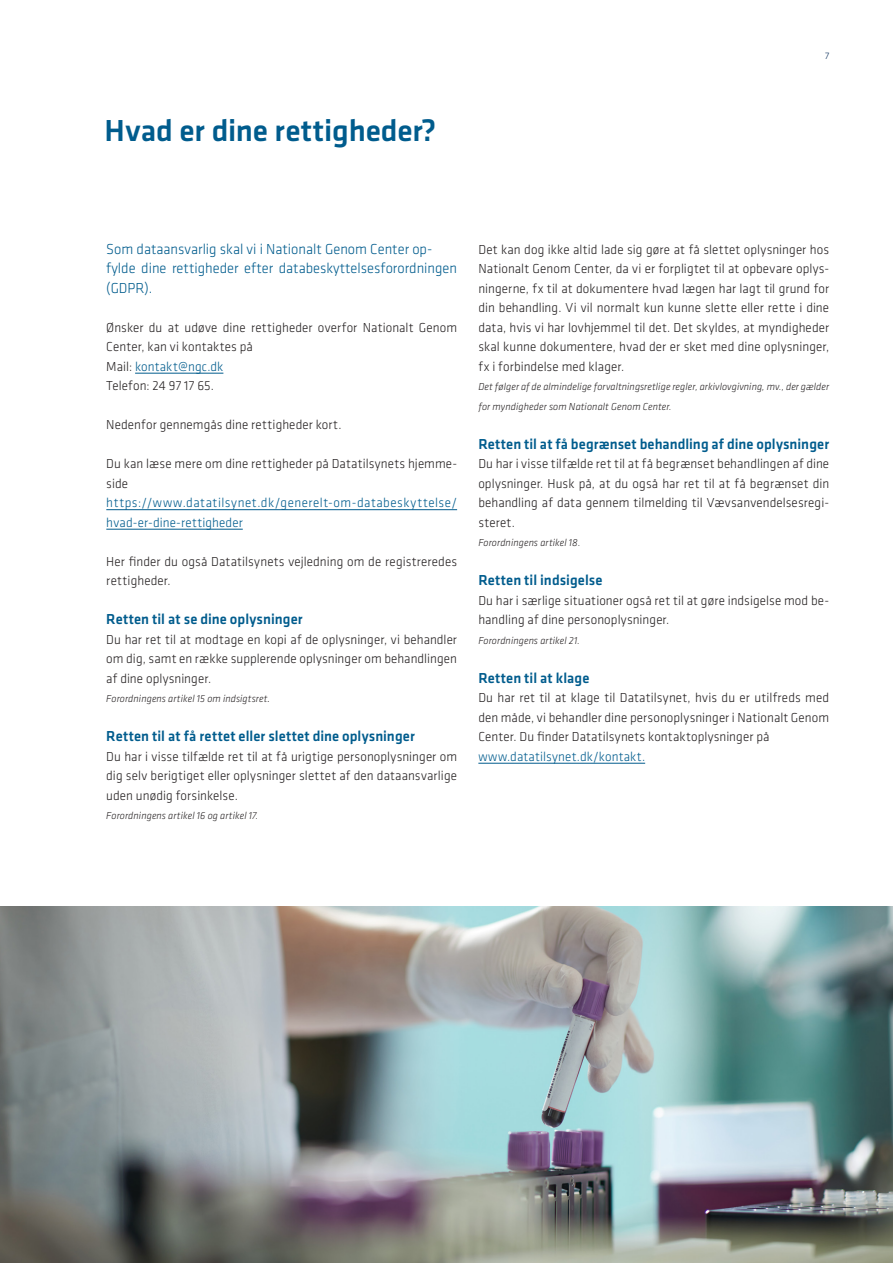
<style>
.page{position:relative;width:893px;height:1263px;background:#fff}
.page>*{position:absolute;margin:0;border:0;box-sizing:border-box;transform-origin:0 0}
.Klavika___Overskrift{font:500 31.5px "Klavika Basic";letter-spacing:-.005em;color:#005c8d}
.Klavika___Brød{font:500 15px "Klavika Basic";letter-spacing:.005em;color:#005c8d}
.Klavika___Brød-2{font:300 15px/19.5px "Klavika Basic";color:#005c8d}
.Klavika___Brød-3{font:300 13.5px/19.5px "Klavika Basic";letter-spacing:.01em;color:#231f20;text-align:justify}
.Klavika___Brød-4{font:300 13.5px/19.5px "Klavika Basic";letter-spacing:.025em;color:#005c8d}
.Klavika___Brød-5{font:300 13.5px "Klavika Basic";letter-spacing:.005em;color:#005c8d}
.Klavika___Brød-6{font:italic 300 10.5px/19.5px "Klavika Basic";letter-spacing:.01em;color:#231f20}
.t1{font:300 9.75px "Klavika Basic";color:#002855}
.s1{color:#231f20}
.s2{font-size:12px}
</style>
<div class="page">
<hr style="left:135px;top:373px;width:88px;height:1px;background:#005c8d">
<hr style="left:106px;top:509px;width:351px;height:1px;background:#005c8d">
<hr style="left:106px;top:529px;width:137px;height:1px;background:#005c8d">
<hr style="left:478px;top:763px;width:167px;height:1px;background:#005c8d">
<img style="left:0;top:907px;width:893px;height:356px">
<p class="Klavika___Overskrift" style="left:105px;top:109px;width:333px">Hvad er dine rettigheder?</p>
<p class="t1" style="left:825px;top:49px;width:6px">7</p>
<p class="Klavika___Brød-2" style="left:106px;top:239px;width:328px">Som dataansvarlig skal vi i Nationalt Genom Center op-</p>
<p class="Klavika___Brød-2" style="left:106px;top:258px;width:352px">fylde dine rettigheder efter databeskyttelsesforordningen (GDPR).</p>
<p class="Klavika___Brød-3" style="left:106px;top:317px;width:352px">Ønsker du at udøve dine rettigheder overfor Nationalt Genom<br>Center, kan vi kontaktes på</p>
<p class="Klavika___Brød-5" style="left:106px;top:358px;width:119px"><span class="s1">Mail:</span> kontakt@ngc.dk</p>
<p class="Klavika___Brød-3" style="left:106px;top:376px;width:109px">Telefon: 24 97 17 65.</p>
<p class="Klavika___Brød-3" style="left:106px;top:415px;width:237px">Nedenfor gennemgås dine rettigheder kort.</p>
<p class="Klavika___Brød-3" style="left:106px;top:454px;width:352px">Du kan læse mere om dine rettigheder på Datatilsynets hjemme&shy;side</p>
<p class="Klavika___Brød-4" style="left:106px;top:493px;width:352px">https://www.datatilsynet.dk/generelt-om-databeskyttelse/ hvad-er-dine-rettigheder</p>
<p class="Klavika___Brød-3" style="left:106px;top:551px;width:352px">Her finder du også Datatilsynets vejledning om de registreredes rettigheder.</p>
<p class="Klavika___Brød" style="left:106px;top:609px;width:198px">Retten til at se dine oplysninger</p>
<p class="Klavika___Brød-3" style="left:106px;top:629px;width:352px">Du har ret til at modtage en kopi af de oplysninger, vi behandler om dig, samt en række supplerende oplysninger om behandlingen af dine oplysninger.</p>
<p class="Klavika___Brød-6" style="left:106px;top:689px;width:165px">Forordningens artikel 15 om indsigtsret<span class="s2">.</span></p>
<p class="Klavika___Brød" style="left:106px;top:726px;width:310px">Retten til at få rettet eller slettet dine oplysninger</p>
<p class="Klavika___Brød-3" style="left:106px;top:746px;width:352px">Du har i visse tilfælde ret til at få urigtige personoplysninger om dig selv berigtiget eller oplysninger slettet af den dataansvarlige uden unødig forsinkelse.</p>
<p class="Klavika___Brød-6" style="left:106px;top:806px;width:153px">Forordningens artikel 16 og artikel 17.</p>
<p class="Klavika___Brød-3" style="left:478px;top:239px;width:352px">Det kan dog ikke altid lade sig gøre at få slettet oplysninger hos Nationalt Genom Center, da vi er forpligtet til at opbevare oplys&shy;ningerne, fx til at dokumentere hvad lægen har lagt til grund for din behandling. Vi vil normalt kun kunne slette eller rette i dine data, hvis vi har lovhjemmel til det. Det skyldes, at myndigheder skal kunne dokumentere, hvad der er sket med dine oplysninger, fx i forbindelse med klager.</p>
<p class="Klavika___Brød-6" style="left:478px;top:377px;width:352px">Det følger af de almindelige forvaltningsretlige regler, arkivlovgivning, mv., der gælder for myndigheder som Nationalt Genom Center.</p>
<p class="Klavika___Brød" style="left:478px;top:433px;width:352px">Retten til at få begrænset behandling af dine oplysninger</p>
<p class="Klavika___Brød-3" style="left:478px;top:454px;width:352px">Du har i visse tilfælde ret til at få begrænset behandlingen af dine oplysninger. Husk på, at du også har ret til at få begrænset din behandling af data gennem tilmelding til Vævsanvendelsesregi&shy;steret.</p>
<p class="Klavika___Brød-6" style="left:478px;top:533px;width:104px">Forordningens artikel 18.</p>
<p class="Klavika___Brød" style="left:478px;top:570px;width:126px">Retten til indsigelse</p>
<p class="Klavika___Brød-3" style="left:478px;top:590px;width:352px">Du har i særlige situationer også ret til at gøre indsigelse mod be&shy;handling af dine personoplysninger.</p>
<p class="Klavika___Brød-6" style="left:478px;top:630px;width:103px">Forordningens artikel 21.</p>
<p class="Klavika___Brød" style="left:478px;top:667px;width:112px">Retten til at klage</p>
<p class="Klavika___Brød-3" style="left:478px;top:688px;width:352px">Du har ret til at klage til Datatilsynet, hvis du er utilfreds med den måde, vi behandler dine personoplysninger i Nationalt Genom Center. Du finder Datatilsynets kontaktoplysninger på</p>
<p class="Klavika___Brød-4" style="left:478px;top:746px;width:168px">www.datatilsynet.dk/kontakt.</p>
</div>
